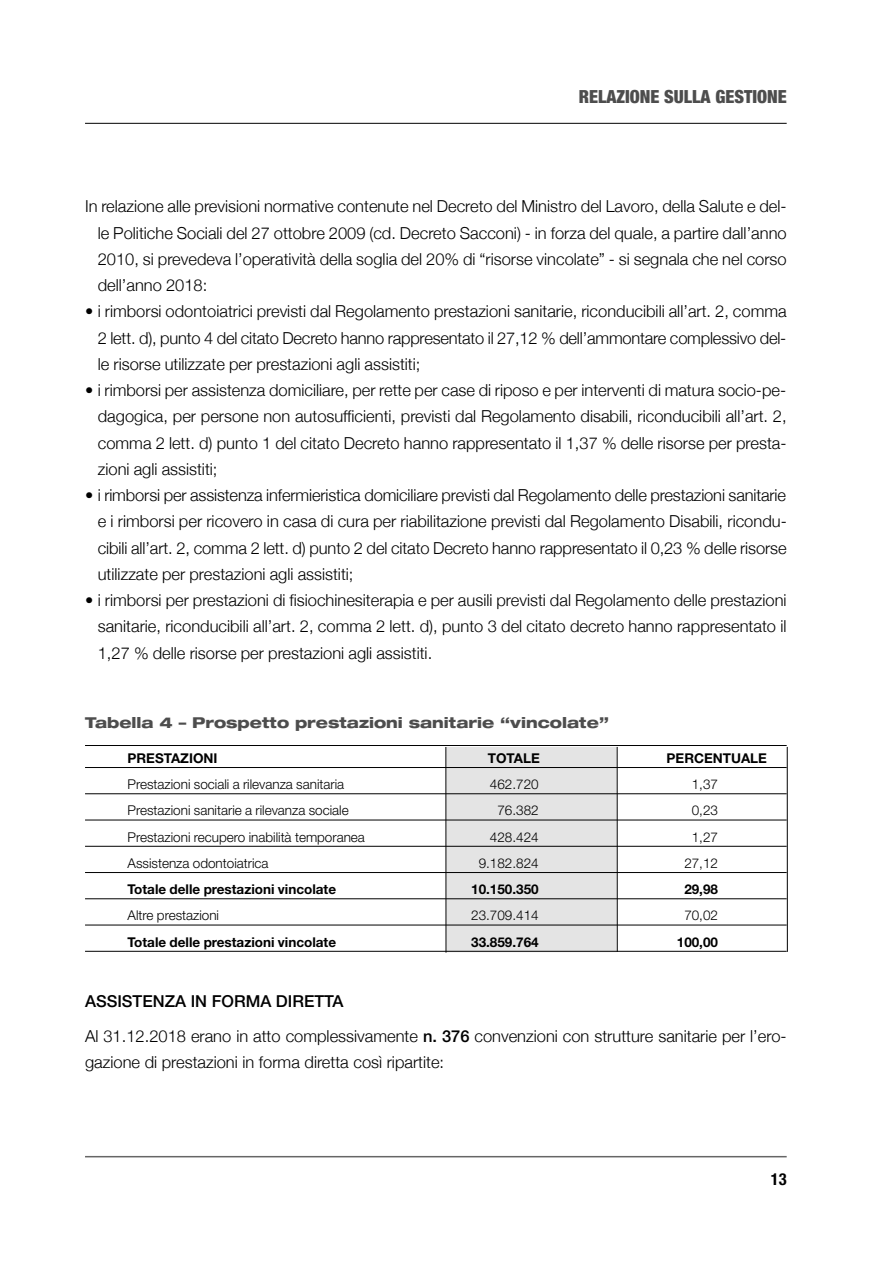
<style>
.page{position:relative;width:893px;height:1263px;background:#fff}
.page>*{position:absolute;margin:0;border:0;box-sizing:border-box;transform-origin:0 0}
.t1{font:900 condensed 18px "Helvetica Neue";color:#4d4d4d}
.t2{font:300 16.5px/26.2px "Helvetica Neue";color:#000;text-align:justify}
.t3{font:700 condensed 16.5px "Helvetica Neue";color:#000}
.t4{font:800 expanded 15px "Helvetica Neue";color:#4d4d4d}
.t5{font:300 13.5px "Helvetica Neue";color:#000}
.t6{font:700 13.5px "Helvetica Neue";color:#000}
.s1{font-weight:500}
</style>
<div class="page">
<div style="left:446px;top:747px;width:170px;height:205px;background:#e4e4e4"></div>
<hr style="left:85px;top:745px;width:702px;height:1px;background:#000">
<hr style="left:85px;top:767px;width:702px;height:1px;background:#000">
<hr style="left:85px;top:793px;width:702px;height:1px;background:#000">
<hr style="left:85px;top:820px;width:702px;height:1px;background:#000">
<hr style="left:85px;top:846px;width:702px;height:1px;background:#000">
<hr style="left:85px;top:872px;width:702px;height:1px;background:#000">
<hr style="left:85px;top:898px;width:702px;height:1px;background:#000">
<hr style="left:85px;top:925px;width:702px;height:1px;background:#000">
<hr style="left:85px;top:951px;width:702px;height:1px;background:#000">
<hr style="left:85px;top:1156px;width:702px;height:1px;background:#666">
<hr style="left:85px;top:123px;width:702px;height:1px;background:#000">
<hr style="left:446px;top:747px;width:1px;height:206px;background:#000">
<hr style="left:617px;top:747px;width:1px;height:205px;background:#000">
<hr style="left:787px;top:747px;width:1px;height:205px;background:#000">
<p class="t1" style="left:579px;top:85px;width:209px">RELAZIONE SULLA GESTIONE</p>
<p class="t2" style="left:98px;top:193px;width:690px;text-indent:-13px">In relazione alle previsioni normative contenute nel Decreto del Ministro del Lavoro, della Salute e del&shy;le Politiche Sociali del 27 ottobre 2009 (cd. Decreto Sacconi) - in forza del quale, a partire dall’anno 2010, si prevedeva l’operatività della soglia del 20% di “risorse vincolate” - si segnala che nel corso dell’anno 2018:</p>
<p class="t2" style="left:98px;top:298px;width:690px;text-indent:-13px">• i rimborsi odontoiatrici previsti dal Regolamento prestazioni sanitarie, riconducibili all’art. 2, comma 2 lett. d), punto 4 del citato Decreto hanno rappresentato il 27,12 % dell’ammontare complessivo del&shy;le risorse utilizzate per prestazioni agli assistiti;</p>
<p class="t2" style="left:98px;top:377px;width:690px;text-indent:-13px">• i rimborsi per assistenza domiciliare, per rette per case di riposo e per interventi di matura socio-pe&shy;dagogica, per persone non autosufficienti, previsti dal Regolamento disabili, riconducibili all’art. 2, comma 2 lett. d) punto 1 del citato Decreto hanno rappresentato il 1,37 % delle risorse per presta&shy;zioni agli assistiti;</p>
<p class="t2" style="left:98px;top:482px;width:690px;text-indent:-13px">• i rimborsi per assistenza infermieristica domiciliare previsti dal Regolamento delle prestazioni sanitarie e i rimborsi per ricovero in casa di cura per riabilitazione previsti dal Regolamento Disabili, ricondu&shy;cibili all’art. 2, comma 2 lett. d) punto 2 del citato Decreto hanno rappresentato il 0,23 % delle risorse utilizzate per prestazioni agli assistiti;</p>
<p class="t2" style="left:98px;top:587px;width:690px;text-indent:-13px">• i rimborsi per prestazioni di fisiochinesiterapia e per ausili previsti dal Regolamento delle prestazioni sanitarie, riconducibili all’art. 2, comma 2 lett. d), punto 3 del citato decreto hanno rappresentato il 1,27 % delle risorse per prestazioni agli assistiti.</p>
<p class="t4" style="left:85px;top:717px;width:525px">Tabella 4 – Prospetto prestazioni sanitarie “vincolate”</p>
<p class="t6" style="left:128px;top:753px;width:91px">PRESTAZIONI</p>
<p class="t6" style="left:488px;top:753px;width:53px">TOTALE</p>
<p class="t6" style="left:667px;top:753px;width:102px">PERCENTUALE</p>
<p class="t5" style="left:128px;top:779px;width:218px">Prestazioni sociali a rilevanza sanitaria</p>
<p class="t5" style="left:490px;top:779px;width:50px">462.720</p>
<p class="t5" style="left:692px;top:779px;width:28px">1,37</p>
<p class="t5" style="left:128px;top:806px;width:223px">Prestazioni sanitarie a rilevanza sociale</p>
<p class="t5" style="left:497px;top:806px;width:43px">76.382</p>
<p class="t5" style="left:692px;top:806px;width:28px">0,23</p>
<p class="t5" style="left:128px;top:832px;width:239px">Prestazioni recupero inabilità temporanea</p>
<p class="t5" style="left:490px;top:832px;width:50px">428.424</p>
<p class="t5" style="left:692px;top:832px;width:28px">1,27</p>
<p class="t5" style="left:128px;top:858px;width:142px">Assistenza odontoiatrica</p>
<p class="t5" style="left:479px;top:858px;width:61px">9.182.824</p>
<p class="t5" style="left:684px;top:858px;width:35px">27,12</p>
<p class="t6" style="left:128px;top:884px;width:210px">Totale delle prestazioni vincolate</p>
<p class="t6" style="left:471px;top:884px;width:69px">10.150.350</p>
<p class="t6" style="left:684px;top:884px;width:35px">29,98</p>
<p class="t5" style="left:128px;top:911px;width:93px">Altre prestazioni</p>
<p class="t5" style="left:471px;top:911px;width:69px">23.709.414</p>
<p class="t5" style="left:684px;top:911px;width:35px">70,02</p>
<p class="t6" style="left:128px;top:937px;width:210px">Totale delle prestazioni vincolate</p>
<p class="t6" style="left:471px;top:937px;width:69px">33.859.764</p>
<p class="t6" style="left:677px;top:937px;width:43px">100,00</p>
<p class="t2" style="left:85px;top:983px;width:703px;line-height:34.8px"><span class="s1">ASSISTENZA IN FORMA DIRETTA<br></span>Al 31.12.2018 erano in atto complessivamente <span class="s1">n. 376</span> convenzioni con strutture sanitarie per l’ero-</p>
<p class="t2" style="left:85px;top:1048px;width:361px">gazione di prestazioni in forma diretta così ripartite:</p>
<p class="t3" style="left:771px;top:1174px;width:17px">13</p>
</div>
